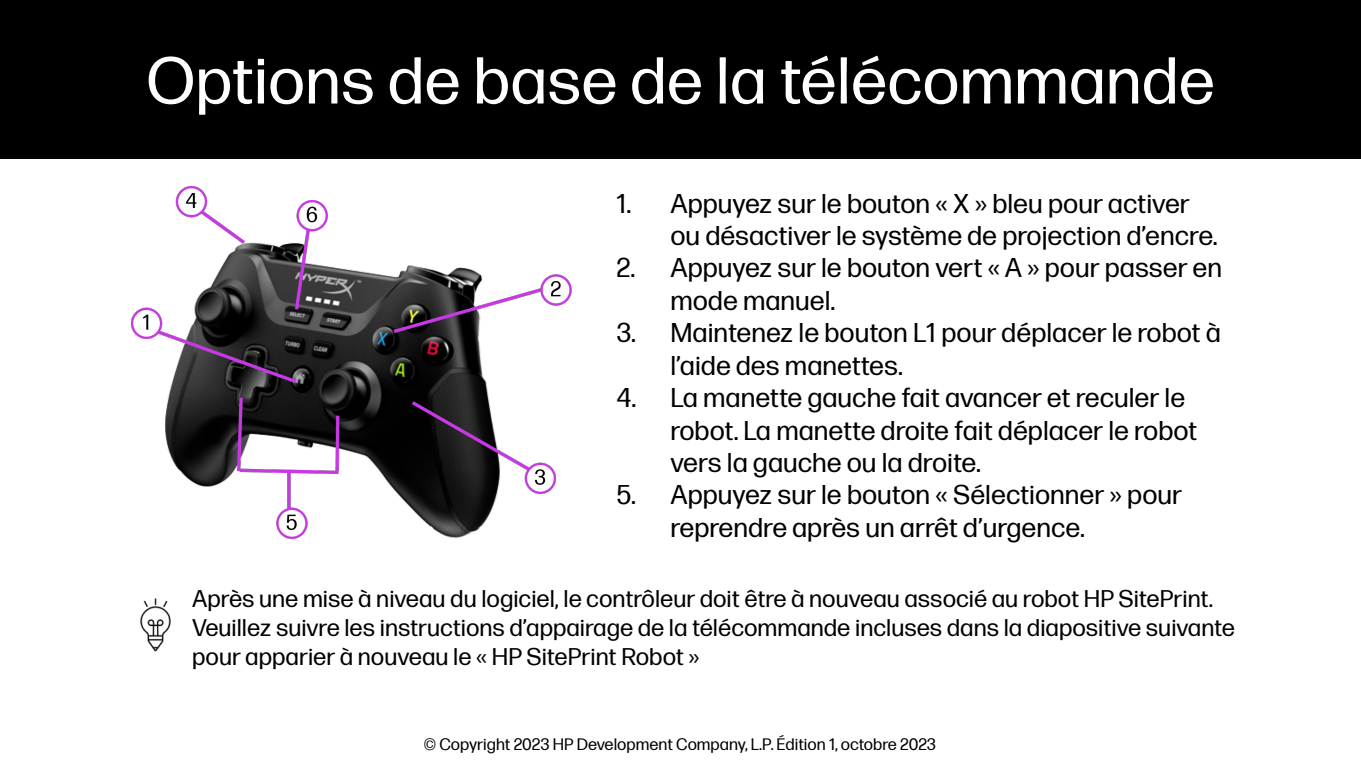
<style>
.page{position:relative;width:1361px;height:766px;background:#fff}
.page>*{position:absolute;margin:0;border:0;box-sizing:border-box;transform-origin:0 0}
.t1{font:66px "Forma DJR Micro";color:#fff}
.t2{font:27px/32.4px "Forma DJR Micro";color:#000}
.t3{font:24px/28.8px "Forma DJR Micro";color:#000}
.t4{font:16.5px "Forma DJR Micro";color:#000}
</style>
<div class="page">
<img style="left:130px;top:186px;width:442px;height:353px">
<img style="left:140px;top:598px;width:31px;height:54px">
<div style="left:0;top:0;width:1361px;height:159px;background:#000"></div>
<p class="t1" style="left:146px;top:33px;width:1070px">Options de base de la télécommande</p>
<p class="t2" style="left:670px;top:185px;width:549px;text-indent:-54px">1. Appuyez sur le bouton « X » bleu pour activer ou désactiver le système de projection d’encre.</p>
<p class="t2" style="left:670px;top:250px;width:553px;text-indent:-54px">2. Appuyez sur le bouton vert « A » pour passer en mode manuel.</p>
<p class="t2" style="left:670px;top:314px;width:552px;text-indent:-54px">3. Maintenez le bouton L1 pour déplacer le robot à l’aide des manettes.</p>
<p class="t2" style="left:670px;top:379px;width:528px;text-indent:-54px">4. La manette gauche fait avancer et reculer le robot. La manette droite fait déplacer le robot vers la gauche ou la droite.</p>
<p class="t2" style="left:670px;top:476px;width:513px;text-indent:-54px">5. Appuyez sur le bouton « Sélectionner » pour reprendre après un arrêt d’urgence.</p>
<p class="t3" style="left:192px;top:582px;width:1022px">Après une mise à niveau du logiciel, le contrôleur doit être à nouveau associé au robot HP SitePrint.</p>
<p class="t3" style="left:192px;top:611px;width:1044px">Veuillez suivre les instructions d’appairage de la télécommande incluses dans la diapositive suivante pour apparier à nouveau le « HP SitePrint Robot »</p>
<p class="t4" style="left:424px;top:732px;width:513px">© Copyright 2023 HP Development Company, L.P. Édition 1, octobre 2023</p>
</div>
